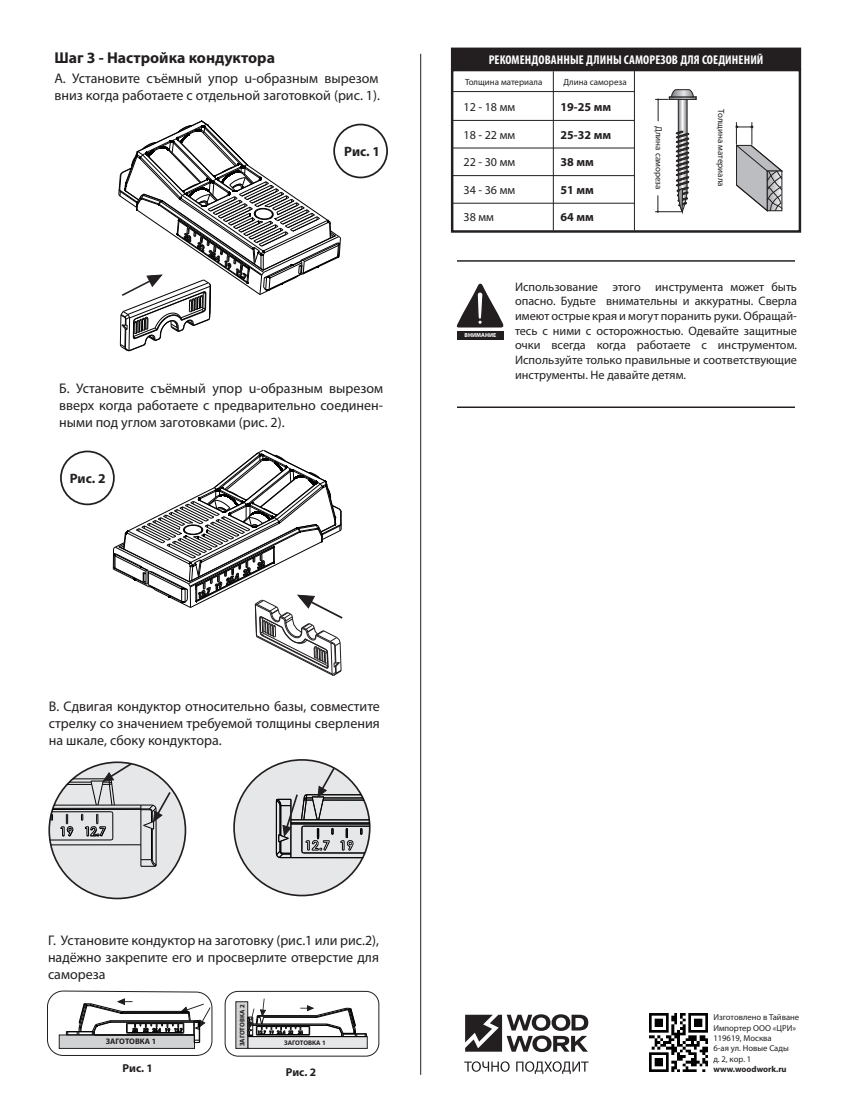
<style>
.page{position:relative;width:844px;height:1117px;background:#fff}
.page>*{position:absolute;margin:0;border:0;box-sizing:border-box;transform-origin:0 0}
.t1{font:700 15.75px "Myriad Pro";color:#231f20}
.t2{font:14px/16.8px "Myriad Pro";color:#231f20;text-align:justify}
.t3{font:700 13.65px "Myriad Pro";letter-spacing:-.005em;color:#231f20}
.t4{font:700 condensed 12.78px "Myriad Pro";letter-spacing:.01em;color:#fff}
.t5{font:12.25px/14.7px "Myriad Pro";color:#231f20;text-align:justify}
.t6{font:12.08px "Myriad Pro";color:#231f20}
.t7{font:700 12.08px "Myriad Pro";color:#231f20}
.t8{font:700 11.55px "Myriad Pro";letter-spacing:-.005em;color:#231f20}
.t9{font:8.92px "Myriad Pro";color:#231f20}
.t10{font:8.58px/10.3px "Myriad Pro";color:#231f20}
.t11{font:700 8.58px "Myriad Pro";color:#231f20}
.t12{font:700 8.05px "Myriad Pro";color:#231f20}
.t13{font:700 6.65px "Myriad Pro";color:#231f20}
.t14{font:700 5.77px "Myriad Pro";color:#fff}
</style>
<div class="page">
<svg style="left:118px;top:120px;width:223px;height:231px"></svg>
<svg style="left:113px;top:449px;width:229px;height:227px"></svg>
<div style="left:225px;top:990px;width:154px;height:66px;border:1px solid #231f20;border-radius:13px"></div>
<div style="left:247px;top:1035px;width:120px;height:13px;background:#e6e7e9"></div>
<div style="left:235px;top:1001px;width:13px;height:47px;background:#d1d2d4"></div>
<svg style="left:247px;top:998px;width:120px;height:39px"></svg>
<img style="left:649px;top:1013px;width:57px;height:58px">
<svg style="left:456px;top:261px;width:48px;height:79px"></svg>
<hr style="left:457px;top:260px;width:337px;height:1px;background:#231f20">
<hr style="left:457px;top:406px;width:337px;height:2px;background:#231f20">
<svg style="left:47px;top:990px;width:166px;height:65px"></svg>
<svg style="left:465px;top:1014px;width:123px;height:37px"></svg>
<svg style="left:516px;top:1061px;width:72px;height:12px"></svg>
<svg style="left:464px;top:1061px;width:45px;height:10px"></svg>
<div style="left:451px;top:69px;width:350px;height:164px;border:2px solid #231f20"></div>
<div style="left:451px;top:48px;width:350px;height:22px;background:#231f20"></div>
<hr style="left:452px;top:120px;width:182px;height:1px;background:#231f20">
<hr style="left:452px;top:91px;width:182px;height:1px;background:#231f20">
<hr style="left:552px;top:71px;width:1px;height:159px;background:#231f20">
<hr style="left:633px;top:71px;width:1px;height:159px;background:#231f20">
<div style="left:669px;top:97px;width:27px;height:3px;border:1px solid #231f20"></div>
<svg style="left:655px;top:89px;width:38px;height:125px"></svg>
<hr style="left:452px;top:147px;width:182px;height:1px;background:#231f20">
<hr style="left:452px;top:175px;width:182px;height:1px;background:#231f20">
<hr style="left:452px;top:203px;width:182px;height:1px;background:#231f20">
<svg style="left:735px;top:122px;width:48px;height:90px"></svg>
<div style="left:49px;top:762px;width:136px;height:136px;background:#e6e7e9;border-radius:50%"></div>
<div style="left:234px;top:759px;width:135px;height:136px;background:#e6e7e9;border-radius:50%"></div>
<hr style="left:51px;top:844px;width:90px;height:1px;background:#030303">
<hr style="left:50px;top:839px;width:61px;height:1px;background:#030303">
<hr style="left:52px;top:811px;width:59px;height:1px;background:#030303">
<hr style="left:54px;top:804px;width:87px;height:1px;background:#030303">
<svg style="left:51px;top:813px;width:2px;height:7px"></svg>
<hr style="left:52px;top:808px;width:89px;height:1px;background:#030303">
<hr style="left:53px;top:807px;width:88px;height:1px;background:#030303">
<hr style="left:323px;top:799px;width:41px;height:1px;background:#030303">
<hr style="left:323px;top:797px;width:40px;height:1px;background:#030303">
<hr style="left:306px;top:794px;width:55px;height:1px;background:#030303">
<hr style="left:291px;top:857px;width:71px;height:1px;background:#030303">
<hr style="left:303px;top:825px;width:66px;height:1px;background:#030303">
<hr style="left:303px;top:852px;width:62px;height:1px;background:#030303">
<hr style="left:291px;top:819px;width:78px;height:1px;background:#030303">
<svg style="left:360px;top:828px;width:2px;height:6px"></svg>
<hr style="left:291px;top:823px;width:78px;height:1px;background:#030303">
<hr style="left:291px;top:822px;width:78px;height:1px;background:#030303">
<svg style="left:140px;top:790px;width:32px;height:77px"></svg>
<svg style="left:275px;top:765px;width:78px;height:93px"></svg>
<svg style="left:60px;top:761px;width:74px;height:79px"></svg>
<div style="left:333px;top:124px;width:55px;height:54px;border:2px solid #231f20;border-radius:50%"></div>
<div style="left:60px;top:450px;width:55px;height:55px;border:2px solid #231f20;border-radius:50%"></div>
<hr style="left:420px;top:54px;width:1px;height:1020px;background:#231f20">
<p class="t1" style="left:54px;top:47px;width:222px">Шаг 3 - Настройка кондуктора</p>
<p class="t2" style="left:54px;top:70px;width:327px">А. Установите съёмный упор u-образным вырезом вниз когда работаете с отдельной заготовкой (рис. 1).</p>
<p class="t3" style="left:344px;top:142px;width:37px">Рис. 1</p>
<p class="t2" style="left:59px;top:380px;width:325px">Б. Установите съёмный упор u-образным вырезом вверх когда работаете с предварительно соединен&shy;ными под углом заготовками (рис. 2).</p>
<p class="t3" style="left:70px;top:469px;width:37px">Рис. 2</p>
<p class="t4" style="left:488px;top:51px;width:276px">РЕКОМЕНДОВАННЫЕ ДЛИНЫ САМОРЕЗОВ ДЛЯ СОЕДИНЕНИЙ</p>
<p class="t9" style="left:465px;top:76px;width:79px">Толщина материала</p>
<p class="t6" style="left:463px;top:99px;width:53px">12 - 18 мм</p>
<p class="t7" style="left:560px;top:99px;width:52px">19-25 мм</p>
<p class="t6" style="left:463px;top:127px;width:53px">18 - 22 мм</p>
<p class="t7" style="left:560px;top:126px;width:52px">25-32 мм</p>
<p class="t6" style="left:463px;top:155px;width:53px">22 - 30 мм</p>
<p class="t7" style="left:560px;top:154px;width:35px">38 мм</p>
<p class="t6" style="left:463px;top:182px;width:53px">34 - 36 мм</p>
<p class="t7" style="left:560px;top:182px;width:35px">51 мм</p>
<p class="t6" style="left:463px;top:210px;width:32px">38 мм</p>
<p class="t7" style="left:560px;top:209px;width:35px">64 мм</p>
<p class="t9" style="left:563px;top:77px;width:65px">Длина самореза</p>
<p class="t9" style="left:664px;top:126px;width:65px;rotate:90deg">Длина самореза</p>
<p class="t9" style="left:726px;top:109px;width:79px;rotate:90deg">Толщина материала</p>
<p class="t14" style="left:464px;top:331px;width:33px">ВНИМАНИЕ</p>
<p class="t5" style="left:515px;top:279px;width:283px">Использование этого инструмента может быть опасно. Будьте внимательны и аккуратны. Сверла имеют острые края и могут поранить руки. Обращай&shy;тесь с ними с осторожностью. Одевайте защитные очки всегда когда работаете с инструментом.<br>Используйте только правильные и соответствующие инструменты. Не давайте детям.</p>
<p class="t2" style="left:49px;top:697px;width:332px">В. Сдвигая кондуктор относительно базы, совместите стрелку со значением требуемой толщины сверления на шкале, сбоку кондуктора.</p>
<p class="t2" style="left:48px;top:931px;width:332px">Г. Установите кондуктор на заготовку (рис.1 или рис.2), надёжно закрепите его и просверлите отверстие для самореза</p>
<p class="t13" style="left:238px;top:1046px;width:43px;rotate:-90deg">ЗАГОТОВКА 2</p>
<p class="t12" style="left:106px;top:1036px;width:52px">ЗАГОТОВКА 1</p>
<p class="t13" style="left:284px;top:1038px;width:43px">ЗАГОТОВКА 1</p>
<p class="t8" style="left:122px;top:1060px;width:32px">Рис. 1</p>
<p class="t8" style="left:286px;top:1064px;width:32px">Рис. 2</p>
<p class="t10" style="left:713px;top:1011px;width:87px">Изготовлено в Тайване<br>Импортер ООО «ЦРИ»<br>119619, Москва<br>6-ая ул. Новые Сады<br>д. 2, кор. 1</p>
<p class="t11" style="left:713px;top:1063px;width:75px">www.woodwork.ru</p>
</div>
